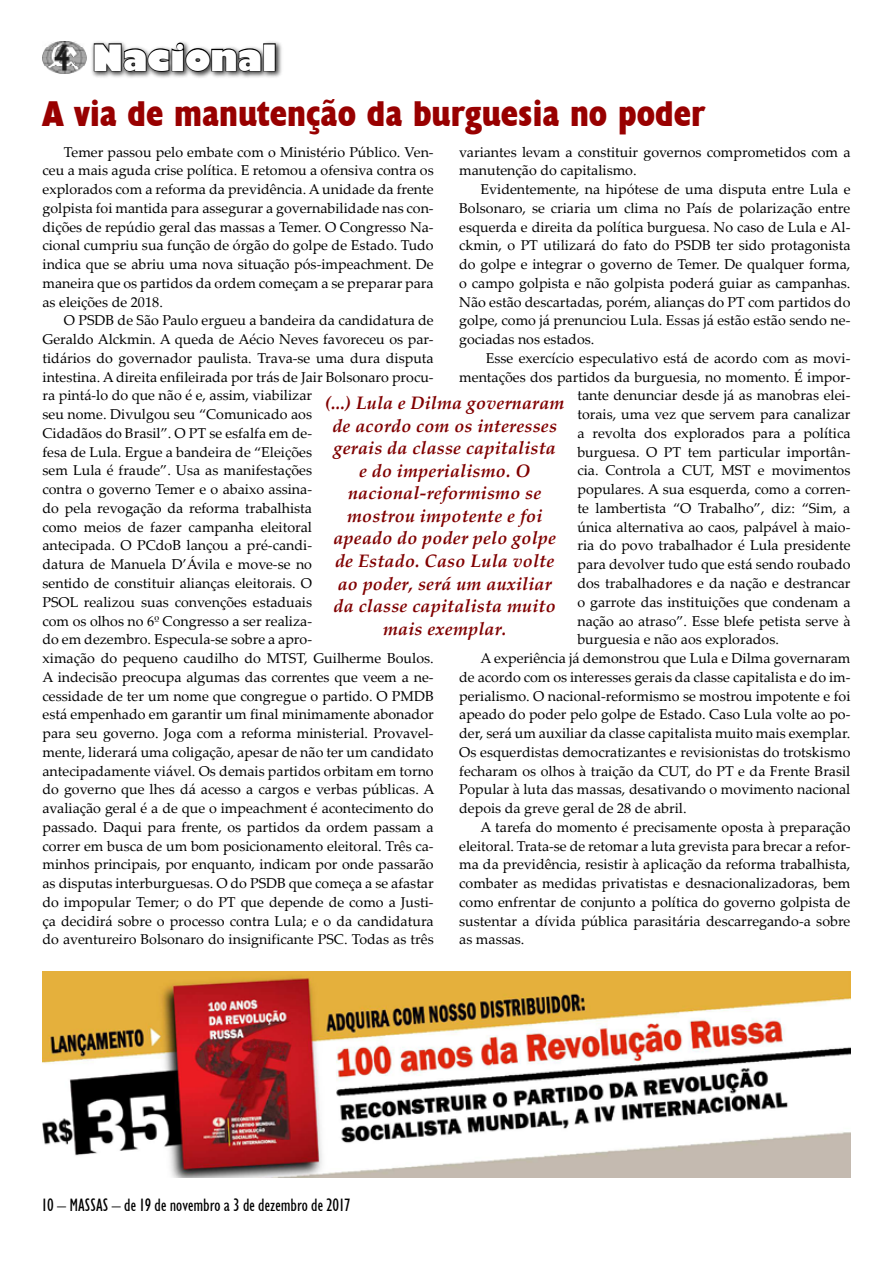
<style>
.page{position:relative;width:893px;height:1263px;background:#fff}
.page>*{position:absolute;margin:0;border:0;box-sizing:border-box;transform-origin:0 0}
.t1{font:700 condensed 36px "Humanist 521 BT Xtra";color:#980000}
.t2{font:800 36px "Humanist 521 BT";color:#fff}
.t3{font:italic 700 18px/22.5px "Palatino Linotype";letter-spacing:.01em;color:#800000;text-align:center}
.t4{font:condensed 18px "Humanist 521 BT";color:#000}
.t5{font:14.25px/18.8px "Palatino Linotype";color:#000;text-align:justify}
</style>
<div class="page">
<img style="left:42px;top:42px;width:45px;height:32px">
<div style="left:90px;top:40px;width:193px;height:39px;background:#000;opacity:.75"></div>
<svg style="left:93px;top:42px;width:169px;height:31px"></svg>
<div style="left:263px;top:43px;width:13px;height:28px;border:2px solid #000"></div>
<img style="left:43px;top:972px;width:807px;height:206px">
<h1 class="t2" style="left:92px;top:35px;width:186px">Nacional</h1>
<h1 class="t1" style="left:43px;top:91px;width:664px">A via de manutenção da burguesia no poder</h1>
<p class="t5" style="left:43px;top:142px;width:393px;text-indent:21px">Temer passou pelo embate com o Ministério Público. Ven&shy;ceu a mais aguda crise política. E retomou a ofensiva contra os explorados com a reforma da previdência. A unidade da frente golpista foi mantida para assegurar a governabilidade nas con&shy;dições de repúdio geral das massas a Temer. O Congresso Na&shy;cional cumpriu sua função de órgão do golpe de Estado. Tudo indica que se abriu uma nova situação pós-impeachment. De maneira que os partidos da ordem começam a se preparar para as eleições de 2018.</p>
<p class="t5" style="left:43px;top:311px;width:393px;text-align:left;text-indent:21px">O PSDB de São Paulo ergueu a bandeira da candidatura de Geraldo Alckmin. A queda de Aécio Neves favoreceu os par&shy;tidários do governador paulista. Trava-se uma dura disputa intestina. A direita enfileirada por trás de Jair Bolsonaro procu&shy;ra pintá-lo do que não é e, assim, viabilizar<br>seu nome. Divulgou seu “Comunicado aos<br>Cidadãos do Brasil”. O PT se esfalfa em de-<br>fesa de Lula. Ergue a bandeira de “Eleições<br>sem Lula é fraude”. Usa as manifestações<br>contra o governo Temer e o abaixo assina-<br>do pela revogação da reforma trabalhista<br>como meios de fazer campanha eleitoral<br>antecipada. O PCdoB lançou a pré-candi-<br>datura de Manuela D’Ávila e move-se no<br>sentido de constituir alianças eleitorais. O<br>PSOL realizou suas convenções estaduais<br>com os olhos no 6º Congresso a ser realiza-<br>do em dezembro. Especula-se sobre a apro-<br>ximação do pequeno caudilho do MTST, Guilherme Boulos.<br>A indecisão preocupa algumas das correntes que veem a ne&shy;cessidade de ter um nome que congregue o partido. O PMDB está empenhado em garantir um final minimamente abonador para seu governo. Joga com a reforma ministerial. Provavel&shy;mente, liderará uma coligação, apesar de não ter um candidato antecipadamente viável. Os demais partidos orbitam em torno do governo que lhes dá acesso a cargos e verbas públicas. A avaliação geral é a de que o impeachment é acontecimento do passado. Daqui para frente, os partidos da ordem passam a correr em busca de um bom posicionamento eleitoral. Três ca&shy;minhos principais, por enquanto, indicam por onde passarão as disputas interburguesas. O do PSDB que começa a se afastar do impopular Temer; o do PT que depende de como a Justi&shy;ça decidirá sobre o processo contra Lula; e o da candidatura do aventureiro Bolsonaro do insignificante PSC. Todas as três</p>
<p class="t5" style="left:459px;top:142px;width:393px">variantes levam a constituir governos comprometidos com a manutenção do capitalismo.</p>
<p class="t5" style="left:459px;top:179px;width:393px;text-indent:21px">Evidentemente, na hipótese de uma disputa entre Lula e Bolsonaro, se criaria um clima no País de polarização entre esquerda e direita da política burguesa. No caso de Lula e Al&shy;ckmin, o PT utilizará do fato do PSDB ter sido protagonista do golpe e integrar o governo de Temer. De qualquer forma, o campo golpista e não golpista poderá guiar as campanhas.<br>Não estão descartadas, porém, alianças do PT com partidos do golpe, como já prenunciou Lula. Essas já estão estão sendo ne&shy;gociadas nos estados.</p>
<p class="t5" style="left:486px;top:348px;width:366px">Esse exercício especulativo está de acordo com as movi-</p>
<p class="t5" style="left:459px;top:367px;width:393px">mentações dos partidos da burguesia, no momento. É impor-</p>
<p class="t5" style="left:577px;top:386px;width:275px">tante denunciar desde já as manobras elei-</p>
<p class="t5" style="left:577px;top:404px;width:275px">torais, uma vez que servem para canalizar</p>
<p class="t5" style="left:577px;top:423px;width:275px">a revolta dos explorados para a política</p>
<p class="t5" style="left:577px;top:442px;width:275px">burguesa. O PT tem particular importân-</p>
<p class="t5" style="left:577px;top:461px;width:275px">cia. Controla a CUT, MST e movimentos</p>
<p class="t5" style="left:577px;top:479px;width:275px">populares. A sua esquerda, como a corren-</p>
<p class="t5" style="left:577px;top:498px;width:274px">te lambertista “O Trabalho”, diz: “Sim, a</p>
<p class="t5" style="left:577px;top:517px;width:275px">única alternativa ao caos, palpável à maio-</p>
<p class="t5" style="left:577px;top:536px;width:275px">ria do povo trabalhador é Lula presidente</p>
<p class="t5" style="left:577px;top:554px;width:275px">para devolver tudo que está sendo roubado</p>
<p class="t5" style="left:577px;top:573px;width:275px">dos trabalhadores e da nação e destrancar</p>
<p class="t5" style="left:577px;top:592px;width:275px">o garrote das instituições que condenam a</p>
<p class="t5" style="left:577px;top:611px;width:275px">nação ao atraso”. Esse blefe petista serve à</p>
<p class="t5" style="left:577px;top:629px;width:203px">burguesia e não aos explorados.</p>
<p class="t5" style="left:480px;top:648px;width:371px">A experiência já demonstrou que Lula e Dilma governaram</p>
<p class="t5" style="left:459px;top:667px;width:393px">de acordo com os interesses gerais da classe capitalista e do im-</p>
<p class="t5" style="left:459px;top:686px;width:393px">perialismo. O nacional-reformismo se mostrou impotente e foi</p>
<p class="t5" style="left:459px;top:704px;width:393px">apeado do poder pelo golpe de Estado. Caso Lula volte ao po-</p>
<p class="t5" style="left:459px;top:723px;width:393px">der, será um auxiliar da classe capitalista muito mais exemplar.</p>
<p class="t5" style="left:459px;top:742px;width:393px">Os esquerdistas democratizantes e revisionistas do trotskismo</p>
<p class="t5" style="left:459px;top:761px;width:393px">fecharam os olhos à traição da CUT, do PT e da Frente Brasil</p>
<p class="t5" style="left:459px;top:779px;width:393px">Popular à luta das massas, desativando o movimento nacional</p>
<p class="t5" style="left:459px;top:798px;width:229px">depois da greve geral de 28 de abril.</p>
<p class="t5" style="left:480px;top:817px;width:371px">A tarefa do momento é precisamente oposta à preparação</p>
<p class="t5" style="left:459px;top:836px;width:393px">eleitoral. Trata-se de retomar a luta grevista para brecar a refor-</p>
<p class="t5" style="left:459px;top:854px;width:393px">ma da previdência, resistir à aplicação da reforma trabalhista,</p>
<p class="t5" style="left:459px;top:873px;width:393px">combater as medidas privatistas e desnacionalizadoras, bem</p>
<p class="t5" style="left:459px;top:892px;width:393px">como enfrentar de conjunto a política do governo golpista de</p>
<p class="t5" style="left:459px;top:911px;width:393px">sustentar a dívida pública parasitária descarregando-a sobre</p>
<p class="t5" style="left:459px;top:929px;width:67px">as massas.</p>
<p class="t3" style="left:325px;top:391px;width:241px">(...) Lula e Dilma governaram de acordo com os interesses gerais da classe capitalista<br>e do imperialismo. O nacional-reformismo se mostrou impotente e foi apeado do poder pelo golpe de Estado. Caso Lula volte ao poder, será um auxiliar<br>da classe capitalista muito mais exemplar.</p>
<p class="t4" style="left:42px;top:1194px;width:310px">10 – MASSAS – de 19 de novembro a 3 de dezembro de 2017</p>
</div>
